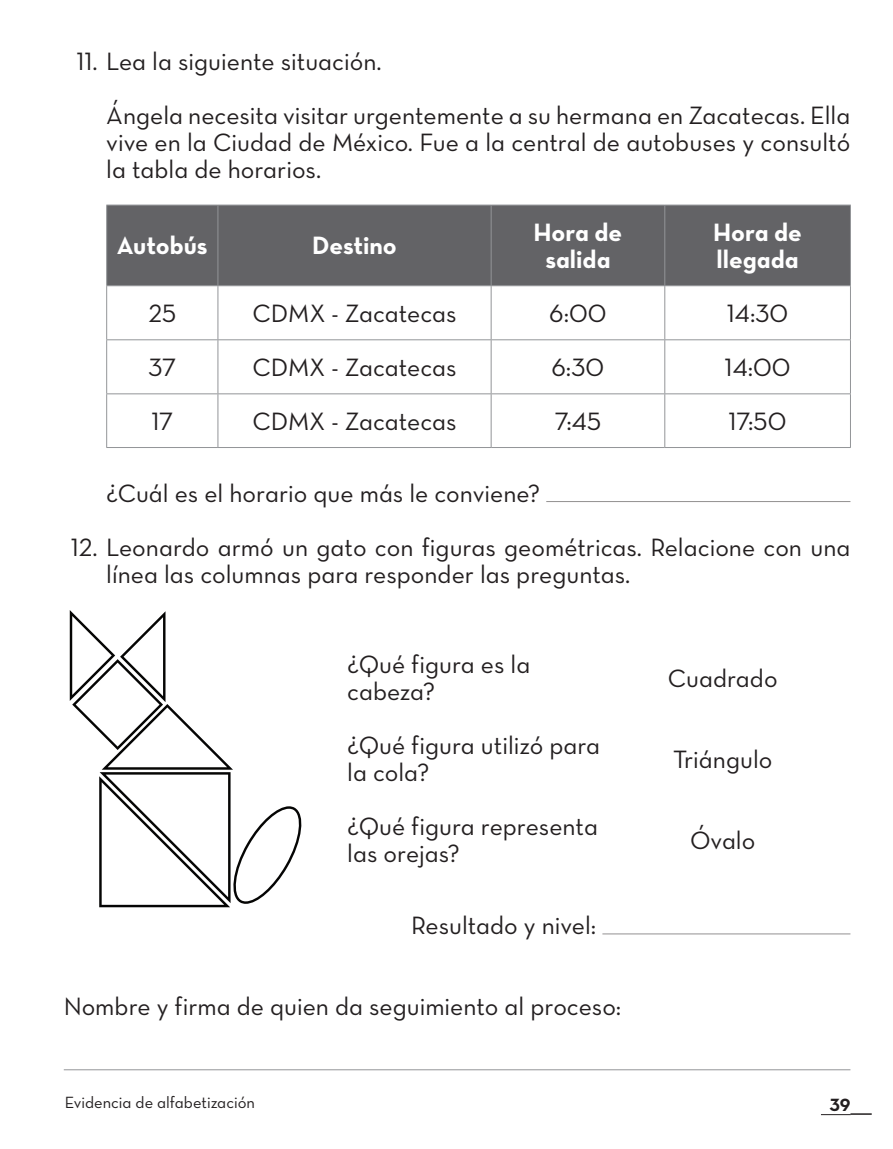
<style>
.page{position:relative;width:893px;height:1149px;background:#fff}
.page>*{position:absolute;margin:0;border:0;box-sizing:border-box;transform-origin:0 0}
.t1{font:25.5px/27px "Neutra Text Book Alt";color:#231f20}
.t2{font:25.5px/27px "Neutra Text Bold Alt";color:#fff;text-align:center}
.t3{font:18px "Neutra Text Bold Alt";color:#231f20}
.t4{font:16.5px "Neutra Text Book Alt";color:#231f20}
</style>
<div class="page">
<hr style="left:821px;top:1113px;width:30px;height:1px;background:#231f20">
<hr style="left:850px;top:1112px;width:22px;height:2px;background:#231f20">
<hr style="left:64px;top:1069px;width:786px;height:1px;background:#939598">
<div style="left:107px;top:206px;width:743px;height:79px;background:#636366"></div>
<hr style="left:218px;top:205px;width:1px;height:80px;background:#939598">
<hr style="left:491px;top:205px;width:1px;height:80px;background:#939598">
<hr style="left:664px;top:205px;width:1px;height:80px;background:#939598">
<hr style="left:218px;top:286px;width:1px;height:53px;background:#939598">
<hr style="left:491px;top:286px;width:1px;height:53px;background:#939598">
<hr style="left:664px;top:286px;width:1px;height:53px;background:#939598">
<hr style="left:106px;top:339px;width:112px;height:1px;background:#939598">
<hr style="left:218px;top:339px;width:273px;height:1px;background:#939598">
<hr style="left:218px;top:340px;width:1px;height:53px;background:#939598">
<hr style="left:491px;top:339px;width:174px;height:1px;background:#939598">
<hr style="left:491px;top:340px;width:1px;height:53px;background:#939598">
<hr style="left:665px;top:339px;width:186px;height:1px;background:#939598">
<hr style="left:664px;top:340px;width:1px;height:53px;background:#939598">
<hr style="left:106px;top:393px;width:112px;height:1px;background:#939598">
<hr style="left:218px;top:393px;width:273px;height:1px;background:#939598">
<hr style="left:218px;top:394px;width:1px;height:53px;background:#939598">
<hr style="left:491px;top:393px;width:174px;height:1px;background:#939598">
<hr style="left:491px;top:394px;width:1px;height:53px;background:#939598">
<hr style="left:665px;top:393px;width:186px;height:1px;background:#939598">
<hr style="left:664px;top:394px;width:1px;height:53px;background:#939598">
<hr style="left:106px;top:286px;width:1px;height:53px;background:#939598">
<hr style="left:850px;top:286px;width:1px;height:53px;background:#939598">
<hr style="left:106px;top:340px;width:1px;height:53px;background:#939598">
<hr style="left:850px;top:340px;width:1px;height:53px;background:#939598">
<hr style="left:106px;top:394px;width:1px;height:53px;background:#939598">
<hr style="left:850px;top:394px;width:1px;height:53px;background:#939598">
<hr style="left:106px;top:447px;width:112px;height:1px;background:#939598">
<hr style="left:218px;top:447px;width:273px;height:1px;background:#939598">
<hr style="left:491px;top:447px;width:174px;height:1px;background:#939598">
<hr style="left:665px;top:447px;width:186px;height:1px;background:#939598">
<hr style="left:106px;top:205px;width:112px;height:1px;background:#939598">
<hr style="left:106px;top:205px;width:1px;height:80px;background:#939598">
<hr style="left:218px;top:205px;width:273px;height:1px;background:#939598">
<hr style="left:491px;top:205px;width:174px;height:1px;background:#939598">
<hr style="left:665px;top:205px;width:186px;height:1px;background:#939598">
<hr style="left:850px;top:205px;width:1px;height:80px;background:#939598">
<hr style="left:106px;top:285px;width:112px;height:1px;background:#939598">
<hr style="left:218px;top:285px;width:273px;height:1px;background:#939598">
<hr style="left:491px;top:285px;width:174px;height:1px;background:#939598">
<hr style="left:665px;top:285px;width:186px;height:1px;background:#939598">
<hr style="left:546px;top:501px;width:304px;height:1px;background:#231f20">
<hr style="left:602px;top:933px;width:248px;height:1px;background:#231f20">
<svg style="left:70px;top:610px;width:232px;height:297px"></svg>
<p class="t1" style="left:106px;top:33px;width:746px;line-height:54px;text-indent:-30px">11. Lea la siguiente situación.<br>Ángela necesita visitar urgentemente a su hermana en Zacatecas. Ella</p>
<p class="t1" style="left:106px;top:128px;width:745px">vive en la Ciudad de México. Fue a la central de autobuses y consultó la tabla de horarios.</p>
<p class="t2" style="left:117px;top:231px;width:92px">Autobús</p>
<p class="t2" style="left:312px;top:231px;width:86px">Destino</p>
<p class="t2" style="left:534px;top:218px;width:90px">Hora de salida</p>
<p class="t2" style="left:713px;top:218px;width:90px;text-align:left">Hora de llegada</p>
<p class="t1" style="left:148px;top:299px;width:29px">25</p>
<p class="t1" style="left:252px;top:299px;width:206px">CDMX - Zacatecas</p>
<p class="t1" style="left:549px;top:299px;width:59px">6:00</p>
<p class="t1" style="left:727px;top:299px;width:63px">14:30</p>
<p class="t1" style="left:148px;top:353px;width:29px">37</p>
<p class="t1" style="left:252px;top:353px;width:206px">CDMX - Zacatecas</p>
<p class="t1" style="left:551px;top:353px;width:54px">6:30</p>
<p class="t1" style="left:724px;top:353px;width:68px">14:00</p>
<p class="t1" style="left:151px;top:407px;width:23px">17</p>
<p class="t1" style="left:252px;top:407px;width:206px">CDMX - Zacatecas</p>
<p class="t1" style="left:555px;top:407px;width:48px">7:45</p>
<p class="t1" style="left:729px;top:407px;width:59px">17:50</p>
<p class="t1" style="left:106px;top:479px;width:435px">¿Cuál es el horario que más le conviene?</p>
<p class="t1" style="left:106px;top:533px;width:746px;text-indent:-35px">12. Leonardo armó un gato con figuras geométricas. Relacione con una línea las columnas para responder las preguntas.</p>
<p class="t1" style="left:347px;top:650px;width:185px">¿Qué figura es la cabeza?</p>
<p class="t1" style="left:347px;top:731px;width:254px">¿Qué figura utilizó para la cola?</p>
<p class="t1" style="left:668px;top:663px;width:111px">Cuadrado</p>
<p class="t1" style="left:673px;top:744px;width:101px">Triángulo</p>
<p class="t1" style="left:347px;top:812px;width:252px">¿Qué figura representa las orejas?</p>
<p class="t1" style="left:690px;top:825px;width:67px">Óvalo</p>
<p class="t1" style="left:411px;top:911px;width:187px">Resultado y nivel:</p>
<p class="t1" style="left:64px;top:992px;width:559px">Nombre y firma de quien da seguimiento al proceso:</p>
<p class="t4" style="left:65px;top:1091px;width:192px">Evidencia de alfabetización</p>
<p class="t3" style="left:830px;top:1092px;width:22px">39</p>
</div>
